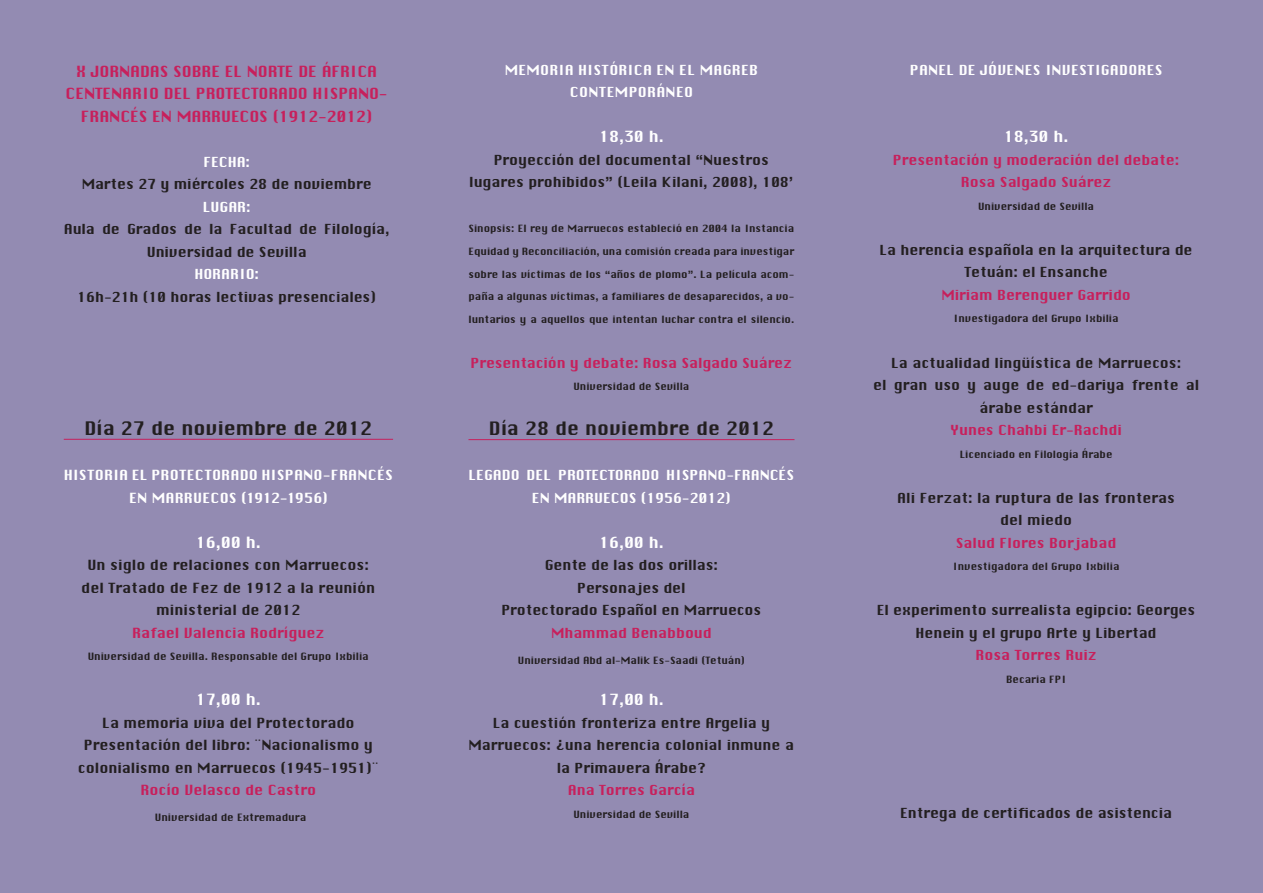
<style>
.page{position:relative;width:1263px;height:893px;background:#fff}
.page>*{position:absolute;margin:0;border:0;box-sizing:border-box;transform-origin:0 0}
.t1{font:18.15px "Chicago";color:#231f20}
.t2{font:18px "Chicago";color:#231f20}
.t3{font:15.15px "Chicago";letter-spacing:-.005em;color:#fff}
.t4{font:15px/22.5px "Chicago";letter-spacing:-.01em;color:#c7205c;text-align:center}
.t5{font:15px "Chicago";letter-spacing:-.005em;color:#fff}
.t6{font:13.65px/22.5px "Chicago";letter-spacing:-.005em;color:#231f20;text-align:center}
.t7{font:13.65px/22.5px "Chicago";letter-spacing:.01em;color:#fff;text-align:center}
.t8{font:13.65px "Chicago";letter-spacing:-.005em;color:#c7205c}
.t9{font:13.5px/22.5px "Chicago";letter-spacing:-.005em;color:#231f20;text-align:center}
.t10{font:13.5px/22.5px "Chicago";letter-spacing:-.005em;color:#c7205c;text-align:center}
.t11{font:13.5px/22.5px "Chicago";letter-spacing:-.005em;color:#fff;text-align:center}
.t12{font:13.5px/22.5px "Chicago";letter-spacing:.015em;color:#fff;text-align:center}
.t13{font:9.9px "Chicago";letter-spacing:-.005em;color:#231f20}
.t14{font:9.75px "Chicago";letter-spacing:-.005em;color:#231f20}
</style>
<div class="page">
<div style="left:1px;top:0;width:1262px;height:893px;background:#938bb2"></div>
<hr style="left:64px;top:439px;width:329px;height:1px;background:#c7205c">
<hr style="left:468px;top:439px;width:326px;height:1px;background:#c7205c">
<p class="t4" style="left:66px;top:61px;width:324px">X JORNADAS SOBRE EL NORTE DE ÁFRICA<br>CENTENARIO DEL PROTECTORADO HISPANO-<br>FRANCÉS EN MARRUECOS (1912-2012)</p>
<p class="t11" style="left:203px;top:151px;width:48px">FECHA:</p>
<p class="t9" style="left:82px;top:174px;width:292px">Martes 27 y miércoles 28 de noviembre</p>
<p class="t11" style="left:203px;top:196px;width:49px">LUGAR:</p>
<p class="t9" style="left:64px;top:219px;width:327px">Aula de Grados de la Facultad de Filología,<br>Universidad de Sevilla</p>
<p class="t11" style="left:194px;top:264px;width:66px">HORARIO:</p>
<p class="t9" style="left:77px;top:286px;width:300px">16h-21h (10 horas lectivas presenciales)</p>
<h1 class="t1" style="left:84px;top:414px;width:289px">Día 27 de noviembre de 2012</h1>
<p class="t7" style="left:64px;top:464px;width:331px">HISTORIA EL PROTECTORADO HISPANO-FRANCÉS<br>EN MARRUECOS (1912-1956)</p>
<p class="t3" style="left:196px;top:530px;width:67px">16,00 h.</p>
<p class="t6" style="left:81px;top:554px;width:296px">Un siglo de relaciones con Marruecos: del Tratado de Fez de 1912 a la reunión ministerial de 2012</p>
<p class="t8" style="left:132px;top:622px;width:194px">Rafael Valencia Rodríguez</p>
<p class="t13" style="left:88px;top:649px;width:283px">Universidad de Sevilla. Responsable del Grupo Ixbilia</p>
<p class="t3" style="left:196px;top:688px;width:67px">17,00 h.</p>
<p class="t6" style="left:78px;top:712px;width:302px">La memoria viva del Protectorado<br>Presentación del libro: ¨Nacionalismo y colonialismo en Marruecos (1945-1951)¨</p>
<p class="t8" style="left:141px;top:780px;width:177px">Rocío Velasco de Castro</p>
<p class="t13" style="left:155px;top:810px;width:153px">Universidad de Extremadura</p>
<p class="t12" style="left:505px;top:59px;width:255px">MEMORIA HISTÓRICA EN EL MAGREB<br>CONTEMPORÁNEO</p>
<p class="t5" style="left:599px;top:125px;width:66px">18,30 h.</p>
<p class="t9" style="left:469px;top:149px;width:326px">Proyección del documental “Nuestros lugares prohibidos” (Leila Kilani, 2008), 108’</p>
<p class="t14" style="left:468px;top:221px;width:327px">Sinopsis: El rey de Marruecos estableció en 2004 la Instancia</p>
<p class="t14" style="left:468px;top:244px;width:327px">Equidad y Reconciliación, una comisión creada para investigar</p>
<p class="t14" style="left:468px;top:266px;width:327px">sobre las víctimas de los “años de plomo”. La película acom-</p>
<p class="t14" style="left:468px;top:289px;width:327px">paña a algunas víctimas, a familiares de desaparecidos, a vo-</p>
<p class="t14" style="left:468px;top:311px;width:327px">luntarios y a aquellos que intentan luchar contra el silencio.</p>
<p class="t10" style="left:471px;top:352px;width:323px">Presentación y debate: Rosa Salgado Suárez</p>
<p class="t14" style="left:573px;top:379px;width:117px">Universidad de Sevilla</p>
<h2 class="t2" style="left:489px;top:415px;width:287px">Día 28 de noviembre de 2012</h2>
<p class="t11" style="left:468px;top:464px;width:327px">LEGADO DEL PROTECTORADO HISPANO-FRANCÉS<br>EN MARRUECOS (1956-2012)</p>
<p class="t5" style="left:599px;top:530px;width:66px">16,00 h.</p>
<p class="t9" style="left:501px;top:554px;width:261px">Gente de las dos orillas:<br>Personajes del<br>Protectorado Español en Marruecos</p>
<p class="t10" style="left:551px;top:622px;width:162px">Mhammad Benabboud</p>
<p class="t14" style="left:518px;top:653px;width:228px">Universidad Abd al-Malik Es-Saadi (Tetuán)</p>
<p class="t5" style="left:599px;top:688px;width:66px">17,00 h.</p>
<p class="t9" style="left:468px;top:712px;width:327px">La cuestión fronteriza entre Argelia y<br>Marruecos: ¿una herencia colonial inmune a la Primavera Árabe?</p>
<p class="t10" style="left:568px;top:779px;width:129px">Ana Torres García</p>
<p class="t14" style="left:573px;top:806px;width:117px">Universidad de Sevilla</p>
<p class="t11" style="left:910px;top:59px;width:254px">PANEL DE JÓVENES INVESTIGADORES</p>
<p class="t5" style="left:1004px;top:125px;width:66px">18,30 h.</p>
<p class="t10" style="left:893px;top:149px;width:288px">Presentación y moderación del debate:<br>Rosa Salgado Suárez</p>
<p class="t14" style="left:978px;top:199px;width:117px">Universidad de Sevilla</p>
<p class="t9" style="left:879px;top:239px;width:315px">La herencia española en la arquitectura de<br>Tetuán: el Ensanche</p>
<p class="t10" style="left:941px;top:284px;width:191px">Miriam Berenguer Garrido</p>
<p class="t14" style="left:954px;top:311px;width:166px">Investigadora del Grupo Ixbilia</p>
<p class="t9" style="left:873px;top:352px;width:327px">La actualidad lingüística de Marruecos:<br>el gran uso y auge de ed-dariya frente al árabe estándar</p>
<p class="t10" style="left:950px;top:419px;width:173px">Yunes Chahbi Er-Rachdi</p>
<p class="t14" style="left:960px;top:446px;width:154px">Licenciado en Filología Árabe</p>
<p class="t9" style="left:897px;top:487px;width:279px">Ali Ferzat: la ruptura de las fronteras del miedo</p>
<p class="t10" style="left:956px;top:532px;width:162px">Salud Flores Borjabad</p>
<p class="t14" style="left:953px;top:559px;width:168px">Investigadora del Grupo Ixbilia</p>
<p class="t9" style="left:877px;top:599px;width:320px">El experimento surrealista egipcio: Georges<br>Henein y el grupo Arte y Libertad</p>
<p class="t10" style="left:975px;top:644px;width:123px">Rosa Torres Ruiz</p>
<p class="t14" style="left:1006px;top:671px;width:62px">Becaria FPI</p>
<p class="t9" style="left:900px;top:802px;width:274px">Entrega de certificados de asistencia</p>
</div>
